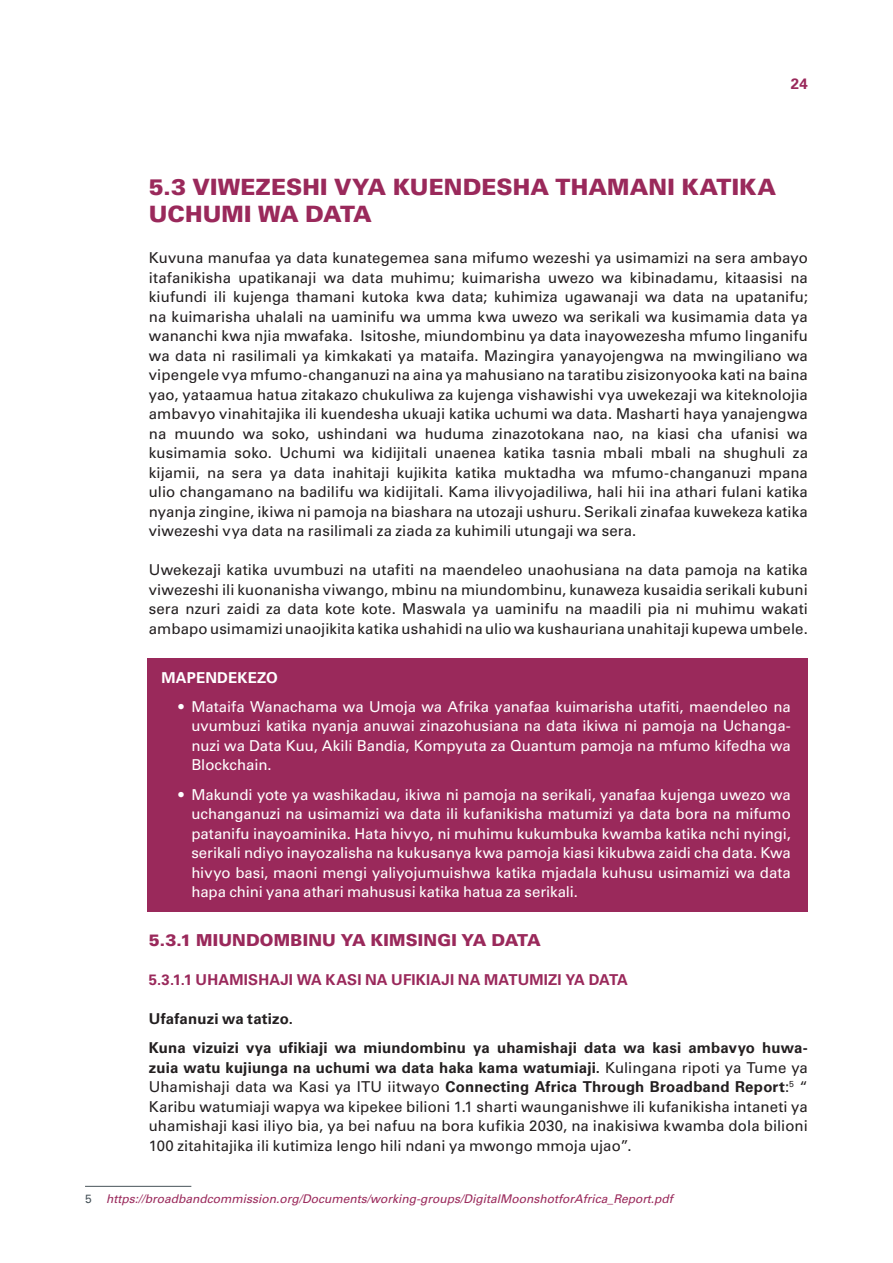
<style>
.page{position:relative;width:893px;height:1263px;background:#fff}
.page>*{position:absolute;margin:0;border:0;box-sizing:border-box;transform-origin:0 0}
.t1{font:900 22.5px/27px "Univers";letter-spacing:.005em;color:#9a295b}
.t2{font:900 16.5px "Univers";letter-spacing:.01em;color:#9a295b}
.t3{font:15px/19.5px "Univers";letter-spacing:.005em;color:#231f20;text-align:justify}
.t4{font:15px/19.5px "Univers";letter-spacing:-.005em;color:#fff;text-align:justify}
.t5{font:700 15px/29.2px "Univers";letter-spacing:.01em;color:#231f20}
.t6{font:700 15px "Univers";letter-spacing:.01em;color:#9a295b}
.t7{font:700 15px "Univers";letter-spacing:.01em;color:#fff}
.t8{font:italic 12px "Univers";color:#9a295b}
.s1{font-weight:700}
.s2{font-style:normal;color:#475359}
</style>
<div class="page">
<div style="left:147px;top:658px;width:661px;height:253px;background:#9a295b"></div>
<hr style="left:85px;top:1186px;width:106px;height:1px;background:#475359">
<p class="t6" style="left:791px;top:74px;width:19px">24</p>
<h1 class="t1" style="left:149px;top:173px;width:629px">5.3 VIWEZESHI VYA KUENDESHA THAMANI KATIKA<br>UCHUMI WA DATA</h1>
<p class="t3" style="left:149px;top:248px;width:661px">Kuvuna manufaa ya data kunategemea sana mifumo wezeshi ya usimamizi na sera ambayo itafanikisha upatikanaji wa data muhimu; kuimarisha uwezo wa kibinadamu, kitaasisi na kiufundi ili kujenga thamani kutoka kwa data; kuhimiza ugawanaji wa data na upatanifu; na kuimarisha uhalali na uaminifu wa umma kwa uwezo wa serikali wa kusimamia data ya wananchi kwa njia mwafaka. Isitoshe, miundombinu ya data inayowezesha mfumo linganifu wa data ni rasilimali ya kimkakati ya mataifa. Mazingira yanayojengwa na mwingiliano wa vipengele vya mfumo-changanuzi na aina ya mahusiano na taratibu zisizonyooka kati na baina yao, yataamua hatua zitakazo chukuliwa za kujenga vishawishi vya uwekezaji wa kiteknolojia ambavyo vinahitajika ili kuendesha ukuaji katika uchumi wa data. Masharti haya yanajengwa na muundo wa soko, ushindani wa huduma zinazotokana nao, na kiasi cha ufanisi wa kusimamia soko. Uchumi wa kidijitali unaenea katika tasnia mbali mbali na shughuli za kijamii, na sera ya data inahitaji kujikita katika muktadha wa mfumo-changanuzi mpana ulio changamano na badilifu wa kidijitali. Kama ilivyojadiliwa, hali hii ina athari fulani katika nyanja zingine, ikiwa ni pamoja na biashara na utozaji ushuru. Serikali zinafaa kuwekeza katika viwezeshi vya data na rasilimali za ziada za kuhimili utungaji wa sera.</p>
<p class="t3" style="left:149px;top:560px;width:661px">Uwekezaji katika uvumbuzi na utafiti na maendeleo unaohusiana na data pamoja na katika viwezeshi ili kuonanisha viwango, mbinu na miundombinu, kunaweza kusaidia serikali kubuni sera nzuri zaidi za data kote kote. Maswala ya uaminifu na maadili pia ni muhimu wakati ambapo usimamizi unaojikita katika ushahidi na ulio wa kushauriana unahitaji kupewa umbele.</p>
<p class="t7" style="left:162px;top:668px;width:118px">MAPENDEKEZO</p>
<p class="t4" style="left:191px;top:697px;width:601px;text-indent:-13px">• Mataifa Wanachama wa Umoja wa Afrika yanafaa kuimarisha utafiti, maendeleo na uvumbuzi katika nyanja anuwai zinazohusiana na data ikiwa ni pamoja na Uchanga&shy;nuzi wa Data Kuu, Akili Bandia, Kompyuta za Quantum pamoja na mfumo kifedha wa Blockchain.</p>
<p class="t4" style="left:191px;top:785px;width:601px;text-indent:-13px">• Makundi yote ya washikadau, ikiwa ni pamoja na serikali, yanafaa kujenga uwezo wa uchanganuzi na usimamizi wa data ili kufanikisha matumizi ya data bora na mifumo patanifu inayoaminika. Hata hivyo, ni muhimu kukumbuka kwamba katika nchi nyingi, serikali ndiyo inayozalisha na kukusanya kwa pamoja kiasi kikubwa zaidi cha data. Kwa hivyo basi, maoni mengi yaliyojumuishwa katika mjadala kuhusu usimamizi wa data hapa chini yana athari mahususi katika hatua za serikali.</p>
<p class="t2" style="left:149px;top:929px;width:393px">5.3.1 MIUNDOMBINU YA KIMSINGI YA DATA</p>
<p class="t6" style="left:149px;top:971px;width:481px">5.3.1.1 UHAMISHAJI WA KASI NA UFIKIAJI NA MATUMIZI YA DATA</p>
<p class="t5" style="left:149px;top:1004px;width:661px">Ufafanuzi wa tatizo.<br>Kuna vizuizi vya ufikiaji wa miundombinu ya uhamishaji data wa kasi ambavyo huwa-</p>
<p class="t3" style="left:149px;top:1058px;width:661px"><span class="s1">zuia watu kujiunga na uchumi wa data haka kama watumiaji.</span> Kulingana ripoti ya Tume ya Uhamishaji data wa Kasi ya ITU iitwayo <span class="s1">Connecting Africa Through Broadband Report</span>:<sup>5</sup> “ Karibu watumiaji wapya wa kipekee bilioni 1.1 sharti waunganishwe ili kufanikisha intaneti ya uhamishaji kasi iliyo bia, ya bei nafuu na bora kufikia 2030, na inakisiwa kwamba dola bilioni 100 zitahitajika ili kutimiza lengo hili ndani ya mwongo mmoja ujao”.</p>
<p class="t8" style="left:85px;top:1192px;width:589px"><span class="s2">5</span> https://broadbandcommission.org/Documents/working-groups/DigitalMoonshotforAfrica_Report.pdf</p>
</div>
